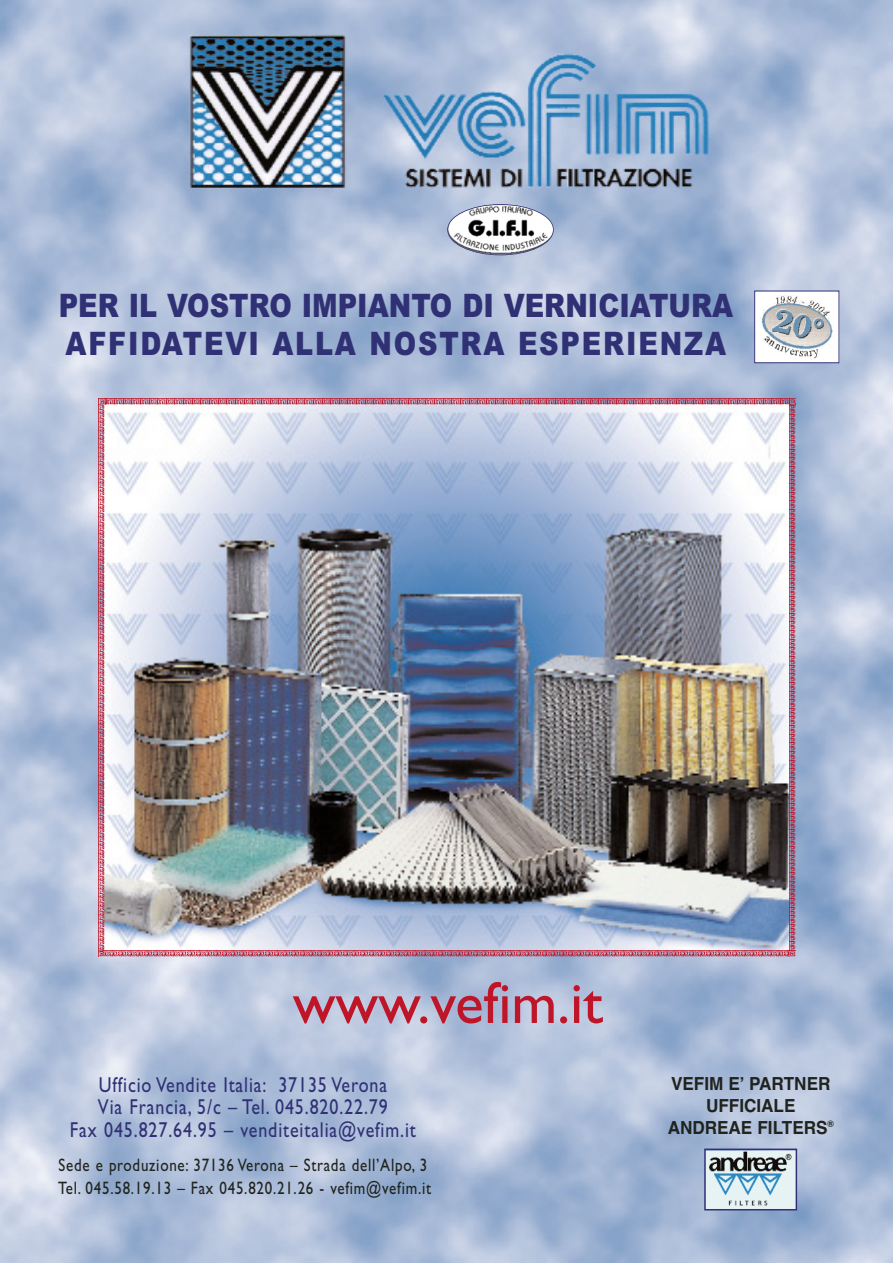
<style>
.page{position:relative;width:893px;height:1263px;background:#fff}
.page>*{position:absolute;margin:0;border:0;box-sizing:border-box;transform-origin:0 0}
.t1{font:59.4px "Gill Sans";color:#bf1528}
.t2{font:900 32.4px/38.5px "Arial";color:#303175;scale:.83 1}
.t3{font:21.6px/22.5px "Gill Sans";letter-spacing:.05em;color:#303175;text-align:center;scale:.83 1}
.t4{font:18px/22.5px "Gill Sans";letter-spacing:.05em;color:#20231e;scale:.83 1}
.t5{font:700 18px/21.6px "Helvetica";color:#20231e;text-align:center;scale:.95 1}
</style>
<div class="page">
<img style="left:0;top:0;width:892px;height:1263px">
<img style="left:447px;top:204px;width:106px;height:51px;border-radius:50%">
<div style="left:447px;top:204px;width:106px;height:51px;border:2px solid #303175;border-radius:50%"></div>
<img style="left:756px;top:293px;width:81px;height:40px">
<img style="left:756px;top:333px;width:81px;height:28px">
<div style="left:754px;top:291px;width:85px;height:72px;border:1px solid #303175"></div>
<img style="left:98px;top:398px;width:697px;height:558px">
<img style="left:707px;top:1152px;width:87px;height:55px">
<div style="left:704px;top:1149px;width:93px;height:61px;border:2px solid #303175"></div>
<h2 class="t2" style="left:59px;top:289px;width:813px">PER IL VOSTRO IMPIANTO DI VERNICIATURA<br>AFFIDATEVI ALLA NOSTRA ESPERIENZA</h2>
<h1 class="t1" style="left:293px;top:982px;width:311px">www.vefim.it</h1>
<p class="t3" style="left:70px;top:1076px;width:418px">Ufficio Vendite Italia: 37135 Verona<br>Via Francia, 5/c – Tel. 045.820.22.79<br>Fax 045.827.64.95 – venditeitalia@vefim.it</p>
<p class="t4" style="left:58px;top:1156px;width:450px">Sede e produzione: 37136 Verona – Strada dell’Alpo, 3<br>Tel. 045.58.19.13 – Fax 045.820.21.26 - vefim@vefim.it</p>
<p class="t5" style="left:667px;top:1075px;width:176px">VEFIM E’ PARTNER<br>UFFICIALE<br>ANDREAE FILTERS<sup>®</sup></p>
</div>
